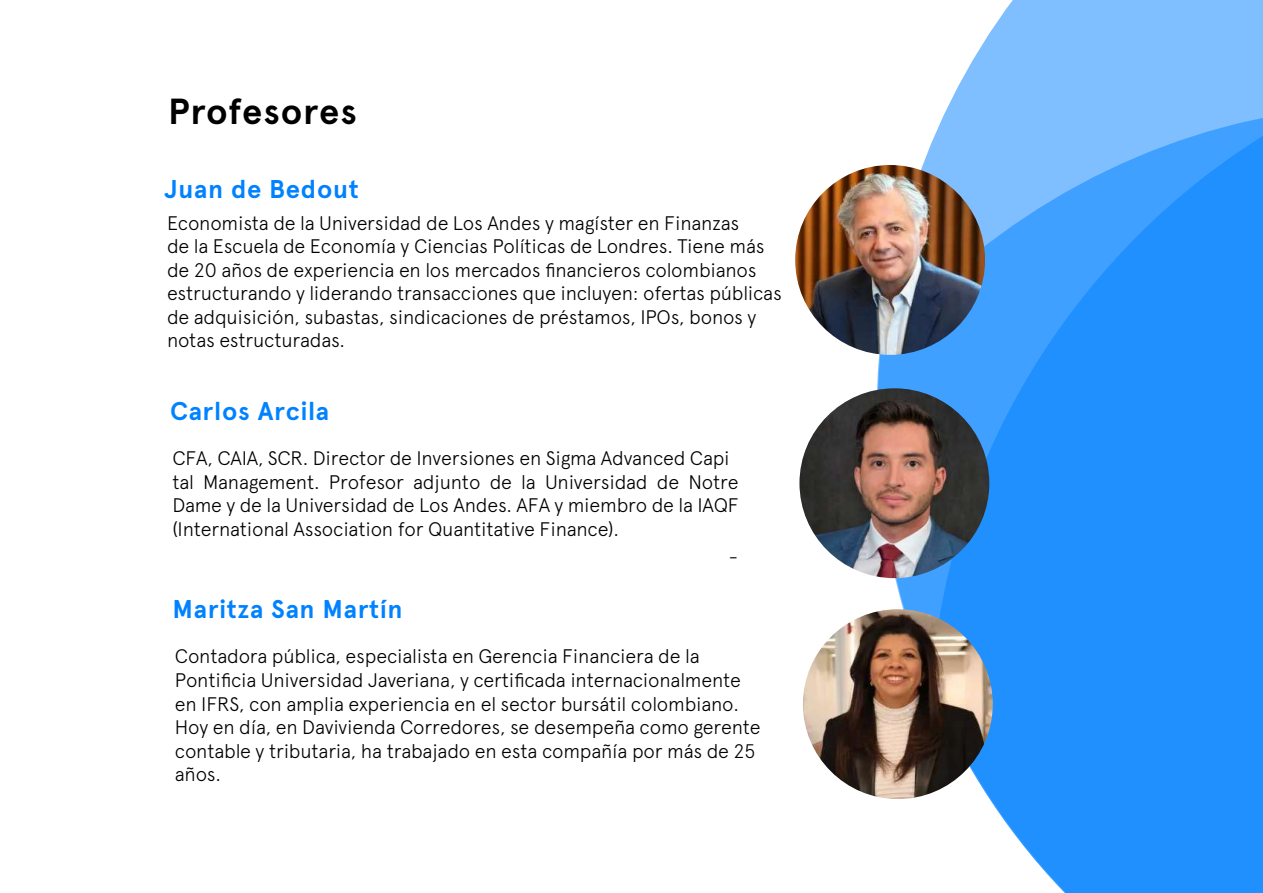
<style>
.page{position:relative;width:1263px;height:893px;background:#fff}
.page>*{position:absolute;margin:0;border:0;box-sizing:border-box;transform-origin:0 0}
.t1{font:700 36.3px "Apercu";letter-spacing:.02em;color:#000}
.t2{font:700 25.65px "Apercu";letter-spacing:.03em;color:#0082ff}
.t3{font:300 19.65px/23.5px "Apercu";letter-spacing:-.01em;color:#000}
</style>
<div class="page">
<div style="left:989px;top:1px;width:274px;height:32px;background:#80bfff"></div>
<svg style="left:876px;top:149px;width:53px;height:650px;fill:#40a0ff"></svg>
<svg style="left:929px;top:33px;width:334px;height:859px;background:#3e9ffe"></svg>
<img style="left:795px;top:165px;width:190px;height:190px;border-radius:95px">
<img style="left:799px;top:388px;width:190px;height:190px;border-radius:95px">
<img style="left:803px;top:609px;width:190px;height:190px;border-radius:95px">
<h1 class="t1" style="left:168px;top:90px;width:190px">Profesores</h1>
<h2 class="t2" style="left:164px;top:174px;width:196px">Juan de Bedout</h2>
<p class="t3" style="left:167px;top:211px;width:616px">Economista de la Universidad de Los Andes y magíster en Finanzas<br>de la Escuela de Economía y Ciencias Políticas de Londres. Tiene más de 20 años de experiencia en los mercados financieros colombianos estructurando y liderando transacciones que incluyen: ofertas públicas de adquisición, subastas, sindicaciones de préstamos, IPOs, bonos y notas estructuradas.</p>
<h2 class="t2" style="left:170px;top:395px;width:161px">Carlos Arcila</h2>
<p class="t3" style="left:172px;top:446px;width:559px">CFA, CAIA, SCR. Director de Inversiones en Sigma Advanced Capi</p>
<p class="t3" style="left:172px;top:470px;width:568px;text-align:justify">tal Management. Profesor adjunto de la Universidad de Notre Dame y de la Universidad de Los Andes. AFA y miembro de la IAQF (International Association for Quantitative Finance).</p>
<p class="t3" style="left:729px;top:545px;width:11px">-</p>
<h2 class="t2" style="left:173px;top:594px;width:231px">Maritza San Martín</h2>
<p class="t3" style="left:175px;top:645px;width:587px">Contadora pública, especialista en Gerencia Financiera de la Pontificia Universidad Javeriana, y certificada internacionalmente en IFRS, con amplia experiencia en el sector bursátil colombiano.<br>Hoy en día, en Davivienda Corredores, se desempeña como gerente contable y tributaria, ha trabajado en esta compañía por más de 25 años.</p>
</div>
